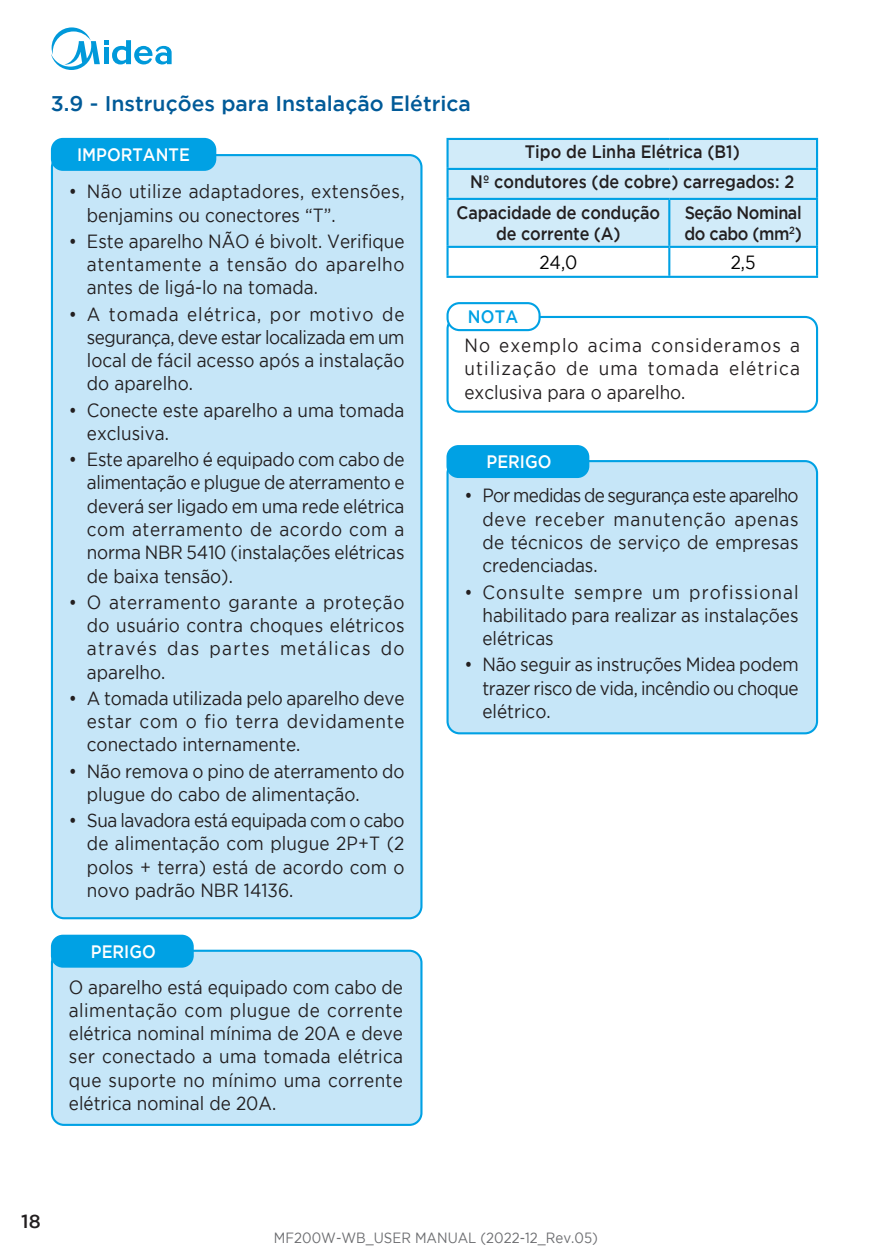
<style>
.page{position:relative;width:893px;height:1259px;background:#fff}
.page>*{position:absolute;margin:0;border:0;box-sizing:border-box;transform-origin:0 0}
.t1{font:500 21px "Gotham";color:#015a98}
.t2{font:18.9px/23.4px "Gotham";color:#231f20;text-align:justify;scale:.9 1}
.t3{font:18.9px/23.4px "Gotham";letter-spacing:.02em;color:#231f20;scale:.9 1}
.t4{font:18.9px "Gotham";color:#000;scale:.9 1}
.t5{font:500 18.9px "Gotham";color:#231f20}
.t6{font:500 18px "Gotham";letter-spacing:-.005em;color:#231f20;scale:.9 1}
.t7{font:500 18px/21px "Gotham";letter-spacing:-.025em;color:#231f20;scale:.9 1}
.t8{font:500 18px "Gotham";color:#fff;scale:.9 1}
.t9{font:500 18px "Gotham";color:#00a1e4;scale:.9 1}
.t10{font:14.7px "Gotham";color:#6c6d70;scale:.9 1}
</style>
<div class="page">
<svg style="left:51px;top:27px;width:121px;height:43px"></svg>
<div style="left:52px;top:155px;width:369px;height:763px;background:#c6e6f8;border-radius:12px"></div>
<div style="left:51px;top:154px;width:371px;height:765px;border:2px solid #00a1e4;border-radius:12px"></div>
<div style="left:449px;top:140px;width:367px;height:106px;background:#d1ebf9"></div>
<hr style="left:816px;top:140px;width:2px;height:28px;background:#00a1e4">
<hr style="left:816px;top:170px;width:2px;height:28px;background:#00a1e4">
<hr style="left:446px;top:138px;width:223px;height:2px;background:#00a1e4">
<hr style="left:446px;top:140px;width:3px;height:28px;background:#00a1e4">
<hr style="left:669px;top:138px;width:149px;height:2px;background:#00a1e4">
<hr style="left:446px;top:168px;width:223px;height:2px;background:#00a1e4">
<hr style="left:446px;top:170px;width:3px;height:28px;background:#00a1e4">
<hr style="left:669px;top:168px;width:149px;height:2px;background:#00a1e4">
<hr style="left:446px;top:198px;width:223px;height:2px;background:#00a1e4">
<hr style="left:446px;top:200px;width:3px;height:46px;background:#00a1e4">
<hr style="left:669px;top:198px;width:149px;height:2px;background:#00a1e4">
<hr style="left:668px;top:200px;width:2px;height:46px;background:#00a1e4">
<hr style="left:816px;top:200px;width:2px;height:46px;background:#00a1e4">
<hr style="left:446px;top:246px;width:223px;height:2px;background:#00a1e4">
<hr style="left:446px;top:248px;width:3px;height:28px;background:#00a1e4">
<hr style="left:669px;top:246px;width:149px;height:2px;background:#00a1e4">
<hr style="left:668px;top:248px;width:2px;height:28px;background:#00a1e4">
<hr style="left:816px;top:248px;width:2px;height:28px;background:#00a1e4">
<hr style="left:446px;top:276px;width:372px;height:2px;background:#00a1e4">
<div style="left:446px;top:316px;width:372px;height:97px;border:2px solid #00a1e4;border-radius:12px"></div>
<div style="left:448px;top:303px;width:92px;height:27px;background:#fff;border-radius:12px"></div>
<div style="left:446px;top:302px;width:95px;height:29px;border:2px solid #00a1e4;border-radius:12px"></div>
<div style="left:52px;top:950px;width:369px;height:175px;background:#c6e6f8;border-radius:12px"></div>
<div style="left:51px;top:949px;width:371px;height:177px;border:2px solid #00a1e4;border-radius:12px"></div>
<div style="left:51px;top:934px;width:143px;height:33px;background:#00a1e4;border-radius:12px"></div>
<div style="left:448px;top:461px;width:369px;height:272px;background:#c6e6f8;border-radius:12px"></div>
<div style="left:446px;top:460px;width:372px;height:274px;border:2px solid #00a1e4;border-radius:12px"></div>
<div style="left:446px;top:445px;width:143px;height:33px;background:#00a1e4;border-radius:12px"></div>
<div style="left:51px;top:138px;width:165px;height:33px;background:#00a1e4;border-radius:12px"></div>
<p class="t1" style="left:51px;top:96px;width:422px">3.9 - Instruções para Instalação Elétrica</p>
<p class="t8" style="left:77px;top:148px;width:127px">IMPORTANTE</p>
<p class="t3" style="left:87px;top:181px;width:354px;text-indent:-18px">• Não utilize adaptadores, extensões, benjamins ou conectores “T”.</p>
<p class="t2" style="left:87px;top:231px;width:354px;text-indent:-18px">• Este aparelho NÃO é bivolt. Verifique atentamente a tensão do aparelho antes de ligá-lo na tomada.</p>
<p class="t2" style="left:87px;top:303px;width:354px;text-indent:-18px">• A tomada elétrica, por motivo de segurança, deve estar localizada em um local de fácil acesso após a instalação do aparelho.</p>
<p class="t2" style="left:87px;top:399px;width:354px;text-indent:-18px">• Conecte este aparelho a uma tomada exclusiva.</p>
<p class="t2" style="left:87px;top:449px;width:354px;text-indent:-18px">• Este aparelho é equipado com cabo de alimentação e plugue de aterramento e deverá ser ligado em uma rede elétrica com aterramento de acordo com a norma NBR 5410 (instalações elétricas de baixa tensão).</p>
<p class="t2" style="left:87px;top:592px;width:354px;text-indent:-18px">• O aterramento garante a proteção do usuário contra choques elétricos através das partes metálicas do aparelho.</p>
<p class="t2" style="left:87px;top:688px;width:354px;text-indent:-18px">• A tomada utilizada pelo aparelho deve estar com o fio terra devidamente conectado internamente.</p>
<p class="t2" style="left:87px;top:760px;width:354px;text-indent:-18px">• Não remova o pino de aterramento do plugue do cabo de alimentação.</p>
<p class="t2" style="left:87px;top:810px;width:354px;text-indent:-18px">• Sua lavadora está equipada com o cabo de alimentação com plugue 2P+T (2 polos + terra) está de acordo com o novo padrão NBR 14136.</p>
<p class="t8" style="left:91px;top:944px;width:74px">PERIGO</p>
<p class="t2" style="left:69px;top:976px;width:373px">O aparelho está equipado com cabo de alimentação com plugue de corrente elétrica nominal mínima de 20A e deve ser conectado a uma tomada elétrica que suporte no mínimo uma corrente elétrica nominal de 20A.</p>
<p class="t6" style="left:525px;top:145px;width:240px">Tipo de Linha Elétrica (B1)</p>
<p class="t6" style="left:470px;top:175px;width:362px">Nº condutores (de cobre) carregados: 2</p>
<p class="t6" style="left:457px;top:206px;width:228px">Capacidade de condução</p>
<p class="t6" style="left:496px;top:227px;width:140px">de corrente (A)</p>
<p class="t7" style="left:684px;top:203px;width:132px">Seção Nominal do cabo (mm<sup>2</sup>)</p>
<p class="t9" style="left:468px;top:310px;width:58px">NOTA</p>
<p class="t4" style="left:539px;top:255px;width:44px">24,0</p>
<p class="t4" style="left:731px;top:255px;width:29px">2,5</p>
<p class="t2" style="left:464px;top:335px;width:374px">No exemplo acima consideramos a utilização de uma tomada elétrica exclusiva para o aparelho.</p>
<p class="t8" style="left:486px;top:455px;width:74px">PERIGO</p>
<p class="t2" style="left:482px;top:485px;width:353px;text-indent:-18px">• Por medidas de segurança este aparelho deve receber manutenção apenas de técnicos de serviço de empresas credenciadas.</p>
<p class="t2" style="left:482px;top:581px;width:353px;text-indent:-18px">• Consulte sempre um profissional habilitado para realizar as instalações elétricas</p>
<p class="t2" style="left:482px;top:654px;width:353px;text-indent:-18px">• Não seguir as instruções Midea podem trazer risco de vida, incêndio ou choque elétrico.</p>
<p class="t5" style="left:21px;top:1214px;width:21px">18</p>
<p class="t10" style="left:274px;top:1232px;width:361px">MF200W-WB_USER MANUAL (2022-12_Rev.05)</p>
</div>
